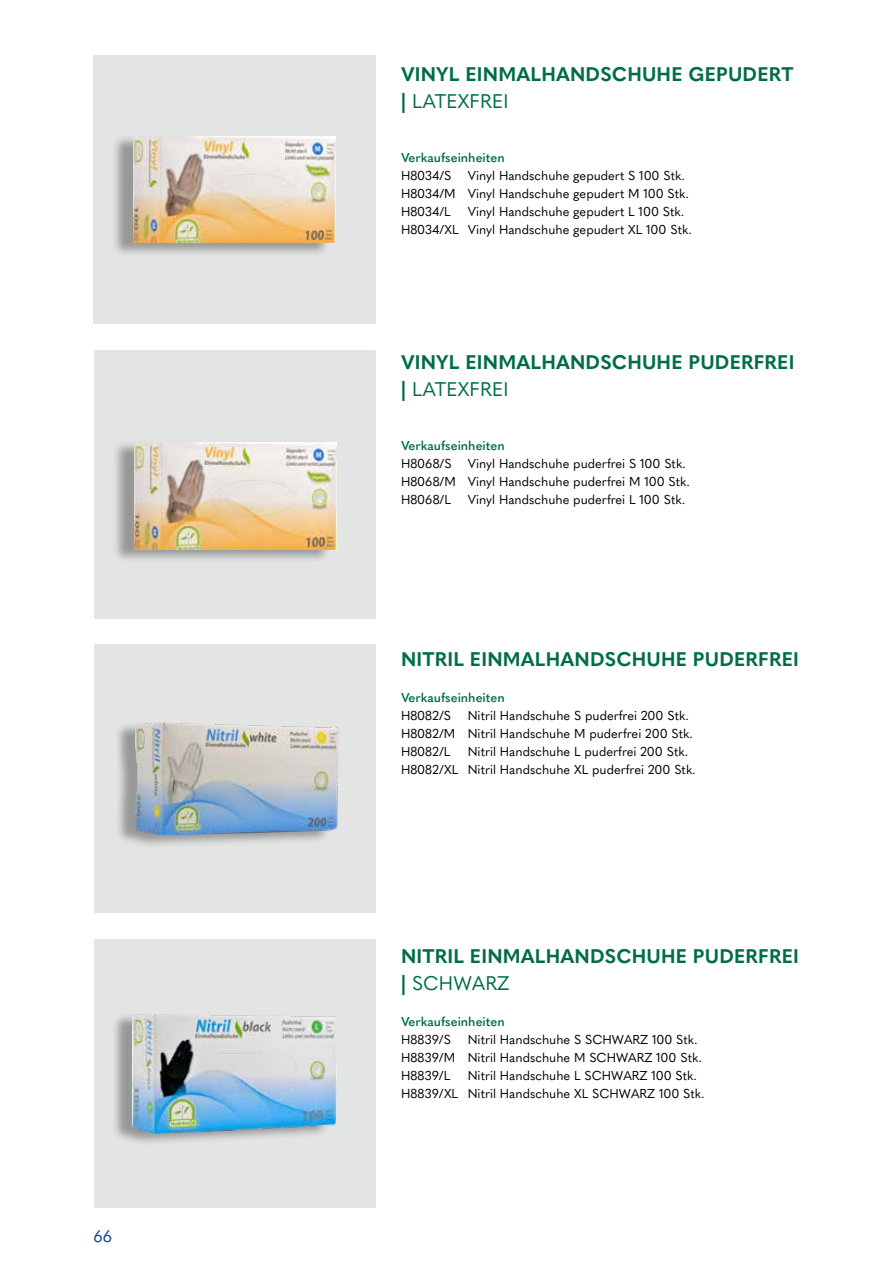
<style>
.page{position:relative;width:893px;height:1263px;background:#fff}
.page>*{position:absolute;margin:0;border:0;box-sizing:border-box;transform-origin:0 0}
.t1{font:700 19.5px/27px "Quasimoda";letter-spacing:.01em;color:#006d48}
.t2{font:16.5px "Quasimoda";color:#004c9c}
.t3{font:12.75px/18px "Quasimoda";color:#000}
.t4{font:600 12.75px "Quasimoda";color:#006d48}
.s1{font-weight:400}
.s2{font-size:10.5px;color:#fff}
</style>
<div class="page">
<div style="left:94px;top:644px;width:282px;height:269px;background:#e3e4e4"></div>
<div style="left:94px;top:939px;width:282px;height:269px;background:#e3e4e4"></div>
<div style="left:94px;top:350px;width:282px;height:269px;background:#e3e4e4"></div>
<div style="left:94px;top:55px;width:282px;height:269px;background:#e3e4e4"></div>
<div style="left:111px;top:134px;width:219px;height:123px;background:#000;opacity:.34"></div>
<img style="left:133px;top:137px;width:203px;height:106px">
<div style="left:112px;top:441px;width:219px;height:122px;background:#000;opacity:.34"></div>
<img style="left:134px;top:443px;width:202px;height:106px">
<div style="left:112px;top:1011px;width:219px;height:136px;background:#000;opacity:.34"></div>
<img style="left:133px;top:1013px;width:204px;height:120px">
<div style="left:114px;top:721px;width:219px;height:128px;background:#000;opacity:.34"></div>
<img style="left:136px;top:723px;width:202px;height:112px">
<p class="t2" style="left:94px;top:1224px;width:20px">66</p>
<h1 class="t1" style="left:401px;top:59px;width:394px">VINYL EINMALHANDSCHUHE GEPUDERT | <span class="s1">LATEXFREI</span></h1>
<p class="t4" style="left:401px;top:148px;width:105px">Verkaufseinheiten</p>
<p class="t3" style="left:401px;top:166px;width:285px">H8034/S<br>H8034/M<br>H8034/L <span class="s2">i</span> Vinyl Handschuhe gepudert L 100 Stk.<br>H8034/XL</p>
<p class="t3" style="left:468px;top:166px;width:223px">Vinyl Handschuhe gepudert S 100 Stk.<br>Vinyl Handschuhe gepudert M 100 Stk.</p>
<p class="t3" style="left:468px;top:220px;width:226px">Vinyl Handschuhe gepudert XL 100 Stk.</p>
<h1 class="t1" style="left:401px;top:347px;width:395px">VINYL EINMALHANDSCHUHE PUDERFREI | <span class="s1">LATEXFREI</span></h1>
<p class="t4" style="left:401px;top:436px;width:105px">Verkaufseinheiten</p>
<p class="t3" style="left:401px;top:454px;width:56px">H8068/S<br>H8068/M<br>H8068/L</p>
<p class="t3" style="left:468px;top:454px;width:224px">Vinyl Handschuhe puderfrei S 100 Stk.<br>Vinyl Handschuhe puderfrei M 100 Stk.<br>Vinyl Handschuhe puderfrei L 100 Stk.</p>
<h1 class="t1" style="left:401px;top:644px;width:399px">NITRIL EINMALHANDSCHUHE PUDERFREI</h1>
<p class="t4" style="left:401px;top:688px;width:105px">Verkaufseinheiten</p>
<p class="t3" style="left:401px;top:706px;width:59px">H8082/S<br>H8082/M<br>H8082/L<br>H8082/XL</p>
<p class="t3" style="left:468px;top:706px;width:230px">Nitril Handschuhe S puderfrei 200 Stk.<br>Nitril Handschuhe M puderfrei 200 Stk.<br>Nitril Handschuhe L puderfrei 200 Stk.<br>Nitril Handschuhe XL puderfrei 200 Stk.</p>
<h1 class="t1" style="left:401px;top:941px;width:399px">NITRIL EINMALHANDSCHUHE PUDERFREI | <span class="s1">SCHWARZ</span></h1>
<p class="t4" style="left:401px;top:1012px;width:105px">Verkaufseinheiten</p>
<p class="t3" style="left:401px;top:1030px;width:59px">H8839/S<br>H8839/M<br>H8839/L<br>H8839/XL</p>
<p class="t3" style="left:468px;top:1030px;width:238px">Nitril Handschuhe S SCHWARZ 100 Stk.<br>Nitril Handschuhe M SCHWARZ 100 Stk.<br>Nitril Handschuhe L SCHWARZ 100 Stk.<br>Nitril Handschuhe XL SCHWARZ 100 Stk.</p>
</div>
